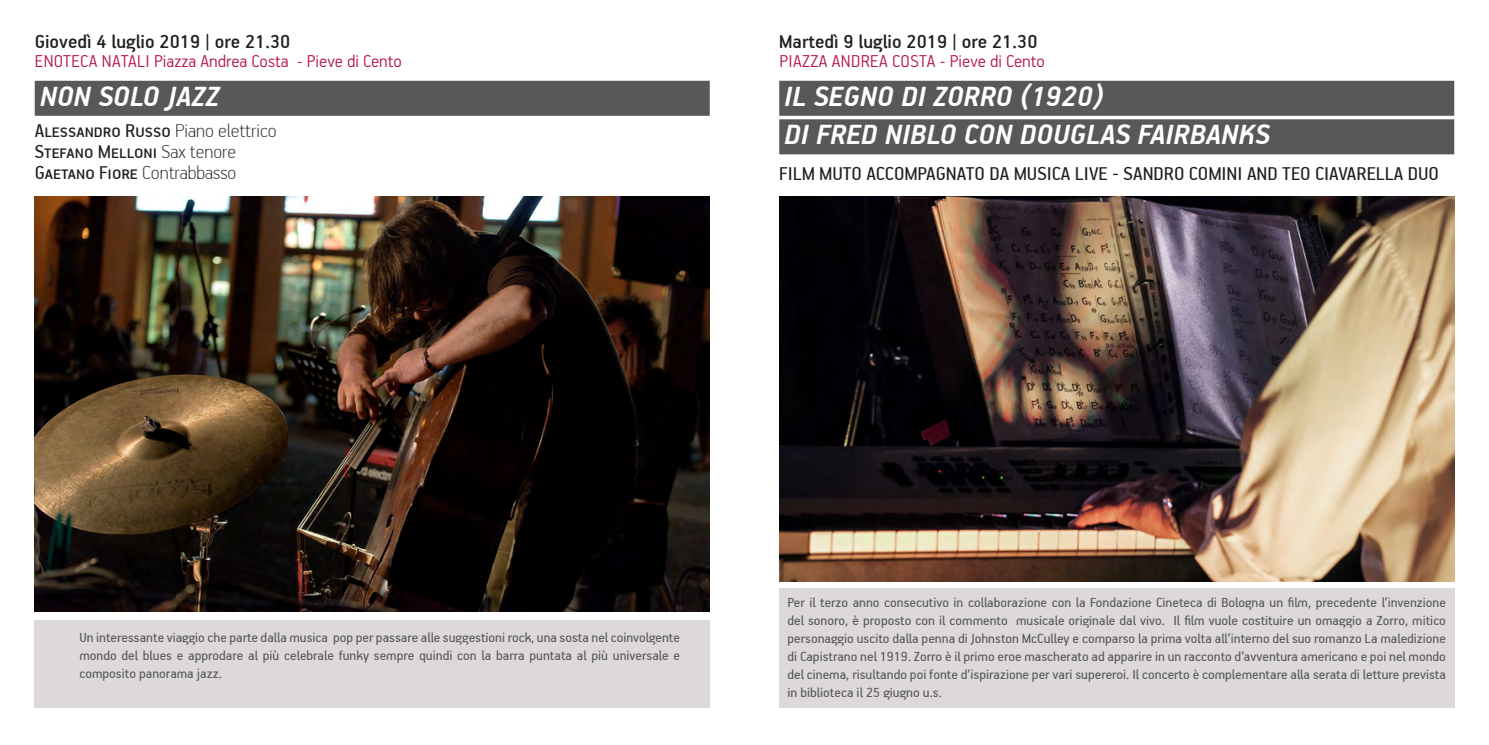
<style>
.page{position:relative;width:1489px;height:745px;background:#fff}
.page>*{position:absolute;margin:0;border:0;box-sizing:border-box;transform-origin:0 0}
.Titolo{font:italic 700 31.5px "PF Handbook Pro";color:#fff}
.Compagnia_teatrale{font:21px "PF Handbook Pro";color:#231f20}
.Data_Ora{font:500 21px "PF Handbook Pro";color:#231f20}
.Luogo{font:300 19.25px "PF Handbook Pro";color:#b6164e}
.Luogo-2{font:300 19.25px "PF Handbook Pro";letter-spacing:.02em;color:#b6164e}
.Testo_corrente_itali{font:14.88px/17.8px "PF Handbook Pro";color:#57585a;text-align:justify}
.s1{font-weight:100}
</style>
<div class="page">
<img style="left:35px;top:196px;width:674px;height:414px">
<div style="left:35px;top:81px;width:674px;height:35px;background:#57585a"></div>
<div style="left:35px;top:619px;width:674px;height:88px;background:#ddd9d8"></div>
<img style="left:779px;top:196px;width:674px;height:384px">
<div style="left:779px;top:81px;width:674px;height:35px;background:#57585a"></div>
<div style="left:779px;top:119px;width:674px;height:35px;background:#57585a"></div>
<div style="left:779px;top:588px;width:674px;height:119px;background:#ddd9d8"></div>
<p class="Data_Ora" style="left:35px;top:28px;width:257px">Giovedì 4 luglio 2019 | ore 21.30</p>
<p class="Luogo" style="left:35px;top:50px;width:368px">ENOTECA NATALI Piazza Andrea Costa - Pieve di Cento</p>
<p class="Titolo" style="left:40px;top:77px;width:181px">NON SOLO JAZZ</p>
<p class="Compagnia_teatrale" style="left:35px;top:117px;width:243px">Alessandro Russo <span class="s1">Piano elettrico</span></p>
<p class="Compagnia_teatrale" style="left:35px;top:138px;width:203px">Stefano Melloni <span class="s1">Sax tenore</span></p>
<p class="Compagnia_teatrale" style="left:35px;top:159px;width:203px">Gaetano Fiore <span class="s1">Contrabbasso</span></p>
<p class="Data_Ora" style="left:779px;top:28px;width:260px">Martedì 9 luglio 2019 | ore 21.30</p>
<p class="Luogo-2" style="left:779px;top:50px;width:267px">PIAZZA ANDREA COSTA - Pieve di Cento</p>
<p class="Titolo" style="left:784px;top:77px;width:321px">IL SEGNO DI ZORRO (1920)</p>
<p class="Titolo" style="left:784px;top:115px;width:487px">DI FRED NIBLO CON DOUGLAS FAIRBANKS</p>
<p class="Compagnia_teatrale" style="left:779px;top:161px;width:661px">FILM MUTO ACCOMPAGNATO DA MUSICA LIVE - SANDRO COMINI AND TEO CIAVARELLA DUO</p>
<p class="Testo_corrente_itali" style="left:79px;top:627px;width:602px">Un interessante viaggio che parte dalla musica pop per passare alle suggestioni rock, una sosta nel coinvolgente mondo del blues e approdare al più celebrale funky sempre quindi con la barra puntata al più universale e composito panorama jazz.</p>
<p class="Testo_corrente_itali" style="left:787px;top:592px;width:660px">Per il terzo anno consecutivo in collaborazione con la Fondazione Cineteca di Bologna un film, precedente l’invenzione del sonoro, è proposto con il commento musicale originale dal vivo. Il film vuole costituire un omaggio a Zorro, mitico personaggio uscito dalla penna di Johnston McCulley e comparso la prima volta all’interno del suo romanzo La maledizione di Capistrano nel 1919. Zorro è il primo eroe mascherato ad apparire in un racconto d’avventura americano e poi nel mondo del cinema, risultando poi fonte d’ispirazione per vari supereroi. Il concerto è complementare alla serata di letture prevista in biblioteca il 25 giugno u.s.</p>
</div>
